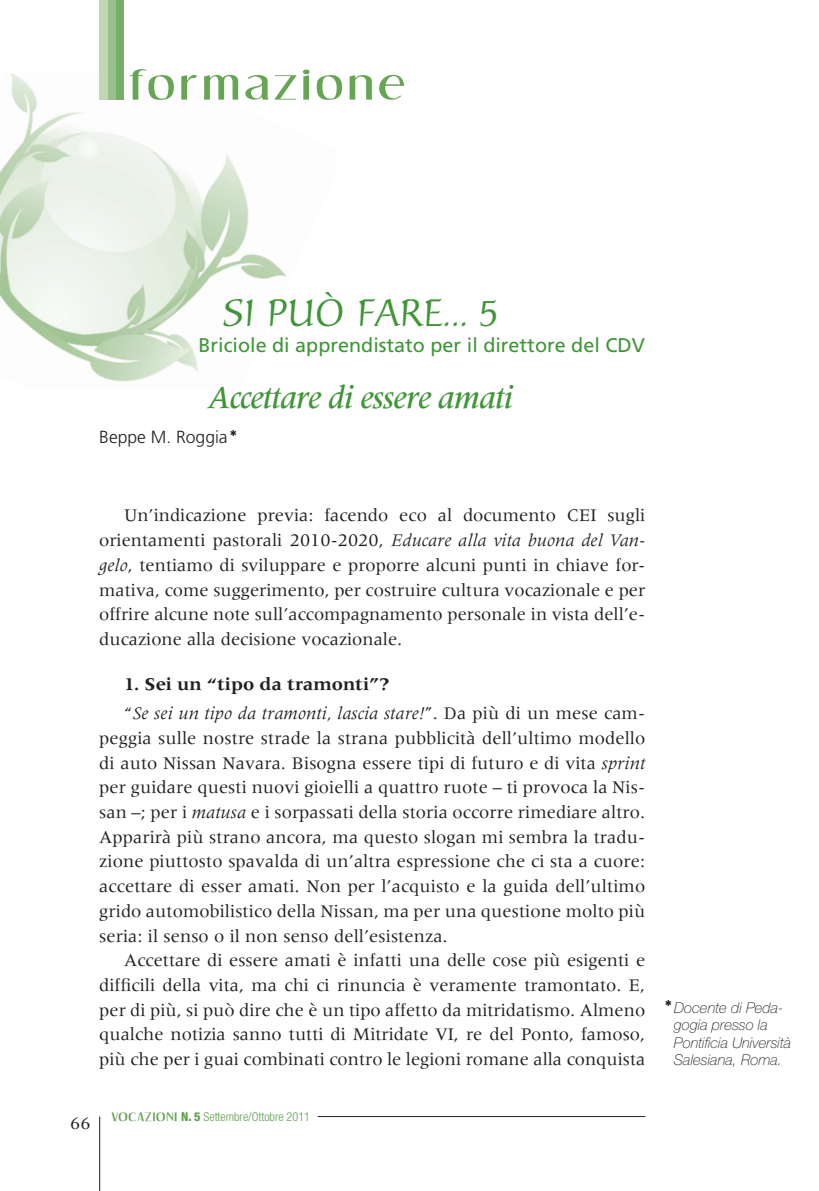
<style>
.page{position:relative;width:819px;height:1191px;background:#fff}
.page>*{position:absolute;margin:0;border:0;box-sizing:border-box;transform-origin:0 0}
.t1{font:41.65px "Dream Orphans";letter-spacing:.075em;color:#66a554;scale:1.42 1}
.t2{font:38.5px "Carolina LT Std";color:#3f9537}
.t3{font:italic 500 33.25px "Meridien LT Std";letter-spacing:-.02em;color:#3f9537}
.t4{font:19.78px "Frutiger LT Std";color:#3f9537}
.t5{font:18.38px/24.7px "Meridien LT Std";color:#231f20;text-align:justify}
.t6{font:italic 18.38px/29.6px "Meridien LT Std";letter-spacing:.005em;color:#231f20}
.t7{font:300 17.5px "Frutiger LT Std";color:#231f20}
.t8{font:italic 100 14.88px/17.5px "Helvetica Neue LT Std";color:#231f20}
.t9{font:300 condensed 12.25px "Helvetica Neue LT Std";color:#5ea04c}
.s1{font-style:italic}
.s2{font-weight:700;font-style:normal}
.s3{font-style:normal}
.s4{font-family:"Dream Orphans";font-weight:400;font-stretch:normal;font-size:11.72px}
.s5{font-weight:800}
</style>
<div class="page">
<hr style="left:317px;top:1116px;width:328px;height:1px;background:#231f20">
<hr style="left:99px;top:1116px;width:1px;height:75px;background:#231f20">
<img style="left:0;top:73px;width:287px;height:309px">
<div style="left:116px;top:0;width:8px;height:99px;background:#77ad67"></div>
<div style="left:107px;top:0;width:9px;height:99px;background:#99c08b"></div>
<div style="left:99px;top:0;width:9px;height:99px;background:#bfd7b5"></div>
<h1 class="t1" style="left:129px;top:64px;width:196px">formazione</h1>
<h2 class="t2" style="left:223px;top:290px;width:277px">SI PUÒ FARE... 5</h2>
<p class="t4" style="left:198px;top:334px;width:448px">Briciole di apprendistato per il direttore del CDV</p>
<h3 class="t3" style="left:208px;top:380px;width:306px">Accettare di essere amati</h3>
<p class="t7" style="left:99px;top:427px;width:130px">Beppe M. Roggia</p>
<p class="t5" style="left:99px;top:503px;width:547px;text-indent:25px">Un’indicazione previa: facendo eco al documento CEI sugli orientamenti pastorali 2010- 2020, <span class="s1">Educare alla vita buona del Van&shy;gelo</span>, tentiamo di sviluppare e proporre alcuni punti in chiave for&shy;mativa, come suggerimento, per costruire cultura vocazionale e per offrire alcune note sull’accompagnamento personale in vista dell’e&shy;ducazione alla decisione vocazionale.</p>
<p class="t6" style="left:124px;top:669px;width:522px"><span class="s2">1. Sei un “tipo da tramonti”?<br></span><span class="s3">“</span>Se sei un tipo da tramonti, lascia stare!<span class="s3">”. Da più di un mese cam-</span></p>
<p class="t5" style="left:99px;top:725px;width:547px">peggia sulle nostre strade la strana pubblicità dell’ultimo modello di auto Nissan Navara. Bisogna essere tipi di futuro e di vita <span class="s1">sprint </span>per guidare questi nuovi gioielli a quattro ruote – ti provoca la Nis&shy;san –; per i <span class="s1">matusa</span> e i sorpassati della storia occorre rimediare altro.<br>Apparirà più strano ancora, ma questo slogan mi sembra la tradu&shy;zione piuttosto spavalda di un’altra espressione che ci sta a cuore: accettare di esser amati. Non per l’acquisto e la guida dell’ultimo grido automobilistico della Nissan, ma per una questione molto più seria: il senso o il non senso dell’esistenza.</p>
<p class="t5" style="left:99px;top:948px;width:547px;text-indent:25px">Accettare di essere amati è infatti una delle cose più esigenti e difficili della vita, ma chi ci rinuncia è veramente tramontato. E, per di più, si può dire che è un tipo affetto da mitridatismo. Almeno qualche notizia sanno tutti di Mitridate VI, re del Ponto, famoso, più che per i guai combinati contro le legioni romane alla conquista</p>
<p class="t5" style="left:70px;top:1111px;width:22px">66</p>
<p class="t9" style="left:112px;top:1109px;width:200px"><span class="s4">Vocazioni</span> <span class="s5">N. 5</span> Settembre/Ottobre 2011</p>
<p class="t8" style="left:673px;top:998px;width:119px">Docente di Peda&shy;gogia presso la<br>Pontificia Università<br>Salesiana, Roma.</p>
</div>
